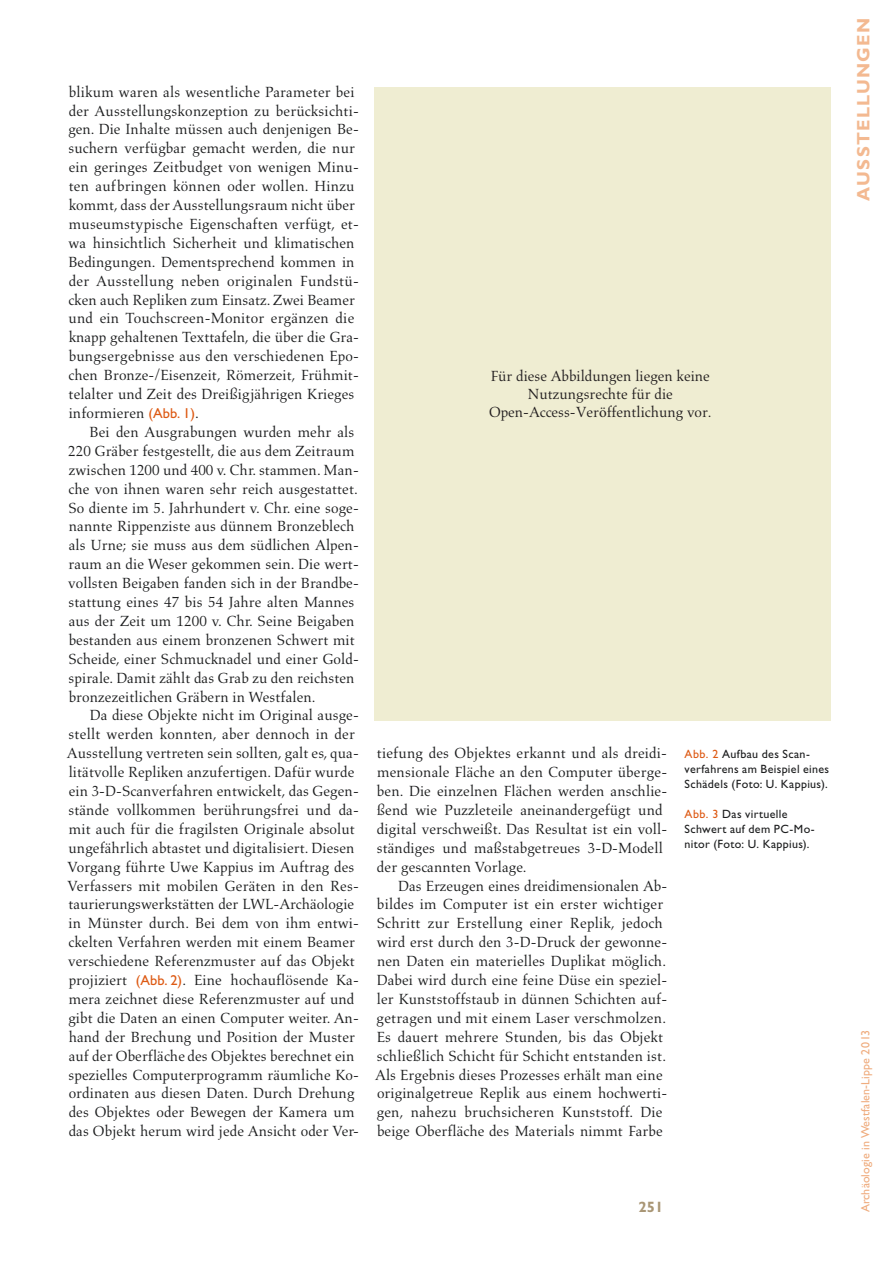
<style>
.page{position:relative;width:893px;height:1263px;background:#fff}
.page>*{position:absolute;margin:0;border:0;box-sizing:border-box;transform-origin:0 0}
.t1{font:18px "Gill Sans Std Bold 12";letter-spacing:.07em;color:#f3b991}
.t2{font:15px/18.9px "Aldus LT Std";letter-spacing:.005em;color:#1d1e1f}
.t3{font:15px/18px "Aldus LT Std";color:#221e1f;text-align:center}
.t4{font:700 15px "Gill Sans Std";color:#a99675}
.t5{font:12px/15px "Gill Sans Std";letter-spacing:.03em;color:#1d1e1f}
.t6{font:12px "Gill Sans Std 12";letter-spacing:.01em;color:#efac7e}
.s1{font-family:"Gill Sans Std";font-size:14.4px;color:#dd5a14}
.s2{font-family:"Minion Pro"}
.s3{color:#dd5a14}
</style>
<div class="page">
<p class="t2" style="left:68px;top:82px;width:292px">blikum waren als wesentliche Parameter bei der Ausstellungskonzeption zu berücksichti&shy;gen. Die Inhalte müssen auch denjenigen Be&shy;suchern verfügbar gemacht werden, die nur ein geringes Zeitbudget von wenigen Minu&shy;ten aufbringen können oder wollen. Hinzu kommt, dass der Ausstellungsraum nicht über museumstypische Eigenschaften verfügt, et&shy;wa hinsichtlich Sicherheit und klimatischen Bedingungen. Dementsprechend kommen in der Ausstellung neben originalen Fundstü&shy;cken auch Repliken zum Einsatz. Zwei Beamer und ein Touchscreen-Monitor ergänzen die knapp gehaltenen Texttafeln, die über die Gra&shy;bungsergebnisse aus den verschiedenen Epo&shy;chen Bronze-/Eisenzeit, Römerzeit, Frühmit&shy;telalter und Zeit des Dreißigjährigen Krieges informieren <span class="s1">(Abb. 1)</span>.</p>
<p class="t2" style="left:68px;top:423px;width:292px;text-indent:21px">Bei den Ausgrabungen wurden mehr als 220 Gräber festgestellt, die aus dem Zeitraum zwischen 1200 und 400 v. Chr. stammen. Man&shy;che von ihnen waren sehr reich ausgestattet.<br>So diente im 5. Jahrhundert v. Chr. eine soge&shy;nannte Rippenziste aus dünnem Bronzeblech als Urne; sie muss aus dem südlichen Alpen&shy;raum an die Weser gekommen sein. Die wert&shy;vollsten Beigaben fanden sich in der Brandbe&shy;stattung eines 47 bis 54 Jahre alten Mannes aus der Zeit um 1200 v. Chr. Seine Beigaben bestanden aus einem bronzenen Schwert mit Scheide, einer Schmucknadel und einer Gold&shy;spirale. Damit zählt das Grab zu den reichsten bronzezeitlichen Gräbern in Westfalen.</p>
<p class="t2" style="left:67px;top:706px;width:294px;text-indent:23px">Da diese Objekte nicht im Original ausge&shy;stellt werden konnten, aber dennoch in der Ausstellung vertreten sein sollten, galt es, qua&shy;litätvolle Repliken anzufertigen. Dafür wurde ein 3-D-Scanverfahren entwickelt, das Gegen&shy;stände vollkommen berührungsfrei und da&shy;mit auch für die fragilsten Originale absolut ungefährlich abtastet und digitalisiert. Diesen Vorgang führte Uwe Kappius im Auftrag des Verfassers mit mobilen Geräten in den Res&shy;taurierungswerkstätten der LWL-Archäologie in Münster durch. Bei dem von ihm entwi&shy;ckelten Verfahren werden mit einem Beamer verschiedene Referenzmuster auf das Objekt projiziert <span class="s1">(Abb. 2)</span>. Eine hochauflösende Ka&shy;mera zeichnet diese Referenzmuster auf und gibt die Daten an einen Computer weiter. An&shy;hand der Brechung und Position der Muster auf der Oberfläche des Objektes berechnet ein spezielles Computerprogramm räumliche Ko&shy;ordinaten aus diesen Daten. Durch Drehung des Objektes oder Bewegen der Kamera um das Objekt herum wird jede Ansicht oder Ver-</p>
<p class="t3" style="left:489px;top:367px;width:224px">Für diese Abbildungen liegen keine<br>Nutzungsrechte für die<br>Open-Access-Ver<span class="s2">ö</span>ffentlichung vor.</p>
<p class="t2" style="left:377px;top:744px;width:292px">tiefung des Objektes erkannt und als dreidi&shy;mensionale Fläche an den Computer überge&shy;ben. Die einzelnen Flächen werden anschlie&shy;ßend wie Puzzleteile aneinandergefügt und digital verschweißt. Das Resultat ist ein voll&shy;ständiges und maßstabgetreues 3-D-Modell der gescannten Vorlage.</p>
<p class="t2" style="left:375px;top:876px;width:294px;text-indent:23px">Das Erzeugen eines dreidimensionalen Ab&shy;bildes im Computer ist ein erster wichtiger Schritt zur Erstellung einer Replik, jedoch wird erst durch den 3-D-Druck der gewonne&shy;nen Daten ein materielles Duplikat möglich.<br>Dabei wird durch eine feine Düse ein speziel&shy;ler Kunststoffstaub in dünnen Schichten auf&shy;getragen und mit einem Laser verschmolzen.<br>Es dauert mehrere Stunden, bis das Objekt schließlich Schicht für Schicht entstanden ist.<br>Als Ergebnis dieses Prozesses erhält man eine originalgetreue Replik aus einem hochwerti&shy;gen, nahezu bruchsicheren Kunststoff. Die beige Oberfläche des Materials nimmt Farbe</p>
<p class="t5" style="left:685px;top:747px;width:146px"><span class="s3">Abb. 2</span> Aufbau des Scan&shy;verfahrens am Beispiel eines<br>Schädels (Foto: U. Kappius).</p>
<p class="t5" style="left:685px;top:807px;width:132px"><span class="s3">Abb. 3</span> Das virtuelle<br>Schwert auf dem PC-Mo&shy;nitor (Foto: U. Kappius).</p>
<p class="t4" style="left:638px;top:1198px;width:26px">251</p>
<p class="t1" style="left:853px;top:201px;width:184px;rotate:-90deg">AUSSTELLUNGEN</p>
<p class="t6" style="left:859px;top:1212px;width:184px;rotate:-90deg">Archäologie in Westfalen-Lippe 2013</p>
</div>
